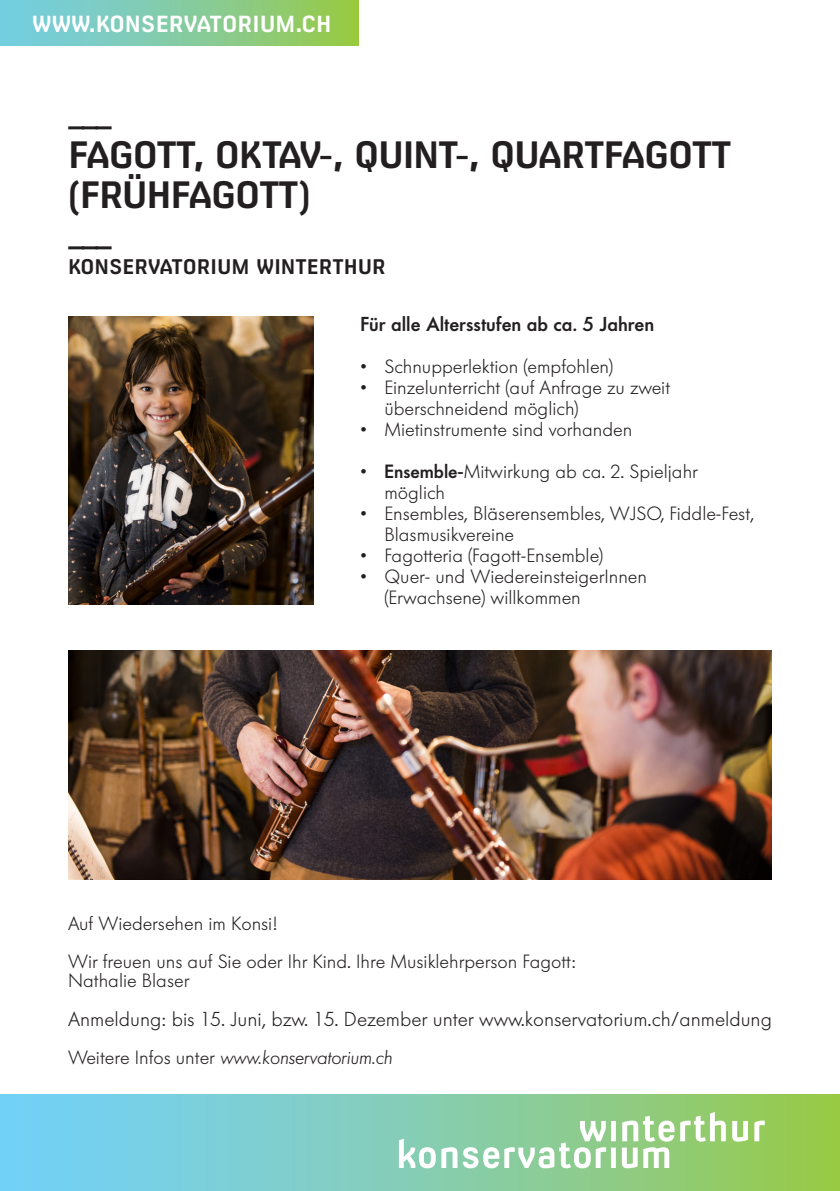
<style>
.page{position:relative;width:840px;height:1191px;background:#fff}
.page>*{position:absolute;margin:0;border:0;box-sizing:border-box;transform-origin:0 0}
.t1{font:700 36px "Milibus Rg";letter-spacing:-.035em;color:#231f20}
.Strich{font:700 28px "Milibus Rg";color:#231f20}
.t2{font:700 22px "Milibus Rg";color:#fff}
.Untertitel{font:300 20px "Futura BQ";color:#231f20}
.Untertitel-2{font:500 20px "Futura BQ";color:#231f20}
.Titel_klein{font:700 20px "Milibus Rg";color:#231f20}
.Untertitel-3{font:300 19px "Futura BQ";color:#231f20}
.Untertitel-4{font:italic 300 19px "Futura BQ";color:#231f20}
.s1{font-weight:500}
.s2{font-style:normal}
</style>
<div class="page">
<img style="left:68px;top:316px;width:245px;height:288px">
<img style="left:68px;top:651px;width:703px;height:228px">
<div style="left:0;top:0;width:358px;height:45px;background:linear-gradient(to right,#72ceee,#98c94c)"></div>
<div style="left:0;top:1094px;width:839px;height:97px;background:linear-gradient(to right,#72d1ff,#99ca52)"></div>
<svg style="left:398px;top:1112px;width:366px;height:56px"></svg>
<p class="t2" style="left:32px;top:10px;width:301px">WWW.KONSERVATORIUM.CH</p>
<p class="Strich" style="left:68px;top:108px;width:46px">–––</p>
<p class="t1" style="left:68px;top:133px;width:664px">FAGOTT, OKTAV-, QUINT-, QUARTFAGOTT</p>
<p class="t1" style="left:68px;top:173px;width:244px">(FRÜHFAGOTT)</p>
<p class="Strich" style="left:68px;top:228px;width:46px">–––</p>
<p class="Titel_klein" style="left:68px;top:254px;width:319px">KONSERVATORIUM WINTERTHUR</p>
<p class="Untertitel-2" style="left:360px;top:311px;width:295px">Für alle Altersstufen ab ca. 5 Jahren</p>
<p class="Untertitel-3" style="left:360px;top:354px;width:254px">• Schnupperlektion (empfohlen)</p>
<p class="Untertitel-3" style="left:360px;top:375px;width:311px">• Einzelunterricht (auf Anfrage zu zweit</p>
<p class="Untertitel-3" style="left:384px;top:396px;width:195px">überschneidend möglich)</p>
<p class="Untertitel-3" style="left:360px;top:417px;width:273px">• Mietinstrumente sind vorhanden</p>
<p class="Untertitel-3" style="left:360px;top:459px;width:339px">• <span class="s1">Ensemble-</span>Mitwirkung ab ca. 2. Spieljahr</p>
<p class="Untertitel-3" style="left:384px;top:480px;width:62px">möglich</p>
<p class="Untertitel-3" style="left:360px;top:501px;width:395px">• Ensembles, Bläserensembles, WJSO, Fiddle-Fest,</p>
<p class="Untertitel-3" style="left:384px;top:522px;width:131px">Blasmusikvereine</p>
<p class="Untertitel-3" style="left:360px;top:543px;width:244px">• Fagotteria (Fagott-Ensemble)</p>
<p class="Untertitel-3" style="left:360px;top:564px;width:288px">• Quer- und WiedereinsteigerInnen</p>
<p class="Untertitel-3" style="left:384px;top:585px;width:198px">(Erwachsene) willkommen</p>
<p class="Untertitel-3" style="left:68px;top:911px;width:210px">Auf Wiedersehen im Konsi!</p>
<p class="Untertitel-3" style="left:68px;top:949px;width:509px">Wir freuen uns auf Sie oder Ihr Kind. Ihre Musiklehrperson Fagott:</p>
<p class="Untertitel-3" style="left:68px;top:968px;width:123px">Nathalie Blaser</p>
<p class="Untertitel" style="left:68px;top:1006px;width:705px">Anmeldung: bis 15. Juni, bzw. 15. Dezember unter www.konservatorium.ch/anmeldung</p>
<p class="Untertitel-4" style="left:68px;top:1045px;width:325px"><span class="s2">Weitere Infos unter</span> www.konservatorium.ch</p>
</div>
